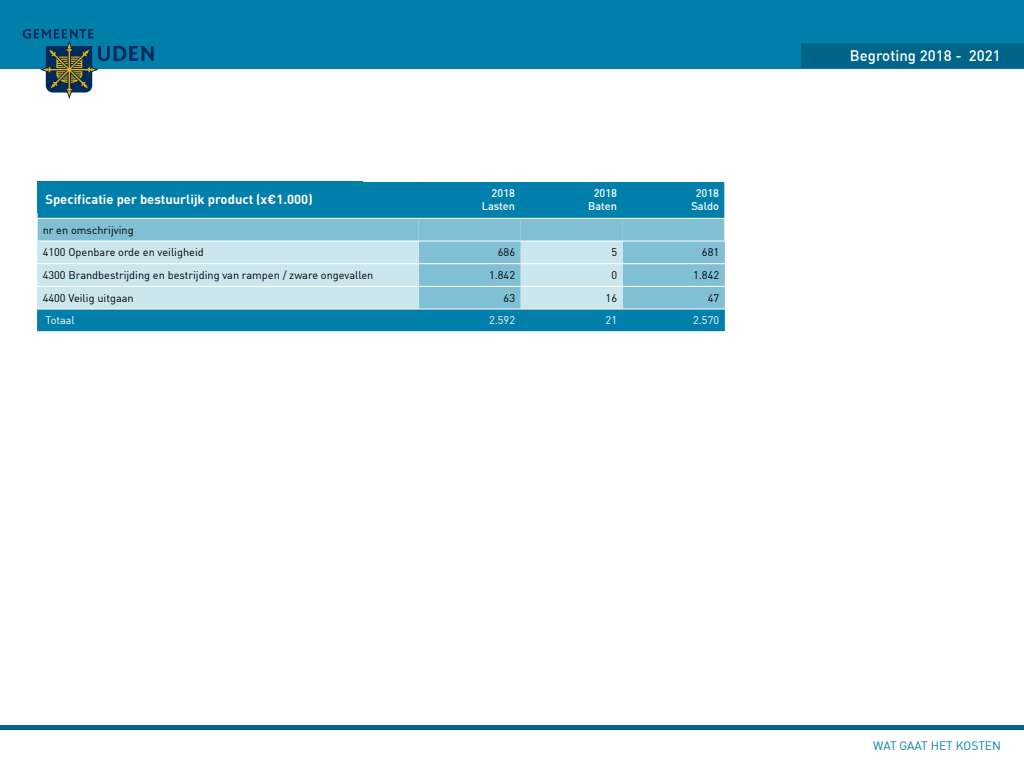
<style>
.page{position:relative;width:1024px;height:768px;background:#fff}
.page>*{position:absolute;margin:0;border:0;box-sizing:border-box;transform-origin:0 0}
.t1{font:500 15px "DIN";color:#fff}
.t2{font:700 13px "DIN";color:#fff}
.t3{font:12px "DIN";color:#007faa}
.t4{font:11px/22.7px "DIN";color:#000}
.t5{font:500 11px/13.2px "DIN";color:#fff;text-align:center}
.t6{font:11px "DIN";color:#fff}
.s1{font-weight:500;font-size:11px}
</style>
<div class="page">
<hr style="left:0;top:726px;width:1024px;height:4px;background:#016589">
<div style="left:0;top:0;width:1024px;height:68px;background:#007faa"></div>
<div style="left:801px;top:43px;width:223px;height:25px;background:#016589"></div>
<svg style="left:23px;top:29px;width:131px;height:70px"></svg>
<svg style="left:37px;top:182px;width:688px;height:150px;background:#75b9d0"></svg>
<hr style="left:37px;top:241px;width:382px;height:1px;background:#fff">
<hr style="left:419px;top:241px;width:102px;height:1px;background:#fff">
<hr style="left:521px;top:241px;width:102px;height:1px;background:#fff">
<hr style="left:623px;top:241px;width:102px;height:1px;background:#fff">
<hr style="left:37px;top:182px;width:1px;height:36px;background:#fff">
<hr style="left:37px;top:218px;width:382px;height:1px;background:#fff">
<hr style="left:419px;top:218px;width:102px;height:1px;background:#fff">
<hr style="left:521px;top:218px;width:102px;height:1px;background:#fff">
<hr style="left:623px;top:218px;width:102px;height:1px;background:#fff">
<div style="left:37px;top:181px;width:326px;height:32px;background:#007faa"></div>
<p class="t2" style="left:43px;top:191px;width:297px">Specificatie per bestuurlijk product <span class="s1">(bestaand beleid)</span></p>
<p class="t5" style="left:482px;top:186px;width:35px;text-align:right">2018<br>Lasten</p>
<p class="t5" style="left:588px;top:186px;width:31px">2018<br>Baten</p>
<p class="t5" style="left:691px;top:186px;width:29px">2018<br>Saldo</p>
<p class="t4" style="left:43px;top:218px;width:163px">nr en omschrijving<br>4100 Openbare orde en veiligheid</p>
<p class="t2" style="left:45px;top:191px;width:269px">Specificatie per bestuurlijk product (x€1.000)</p>
<p class="t4" style="left:498px;top:241px;width:19px">686</p>
<p class="t4" style="left:611px;top:241px;width:7px">5</p>
<p class="t4" style="left:702px;top:241px;width:19px">681</p>
<p class="t4" style="left:43px;top:263px;width:332px">4300 Brandbestrijding en bestrijding van rampen / zware ongevallen</p>
<p class="t4" style="left:489px;top:263px;width:27px">1.842</p>
<p class="t4" style="left:611px;top:263px;width:7px">0</p>
<p class="t4" style="left:693px;top:263px;width:27px">1.842</p>
<p class="t4" style="left:43px;top:286px;width:92px">4400 Veilig uitgaan</p>
<p class="t4" style="left:504px;top:286px;width:13px">63</p>
<p class="t4" style="left:606px;top:286px;width:13px">16</p>
<p class="t4" style="left:708px;top:286px;width:13px">47</p>
<p class="t6" style="left:46px;top:313px;width:31px">Totaal</p>
<p class="t6" style="left:489px;top:313px;width:27px">2.592</p>
<p class="t6" style="left:606px;top:313px;width:13px">21</p>
<p class="t6" style="left:693px;top:313px;width:27px">2.570</p>
<h1 class="t1" style="left:850px;top:46px;width:153px">Begroting 2018 - 2021</h1>
<p class="t3" style="left:873px;top:739px;width:129px">WAT GAAT HET KOSTEN</p>
</div>
